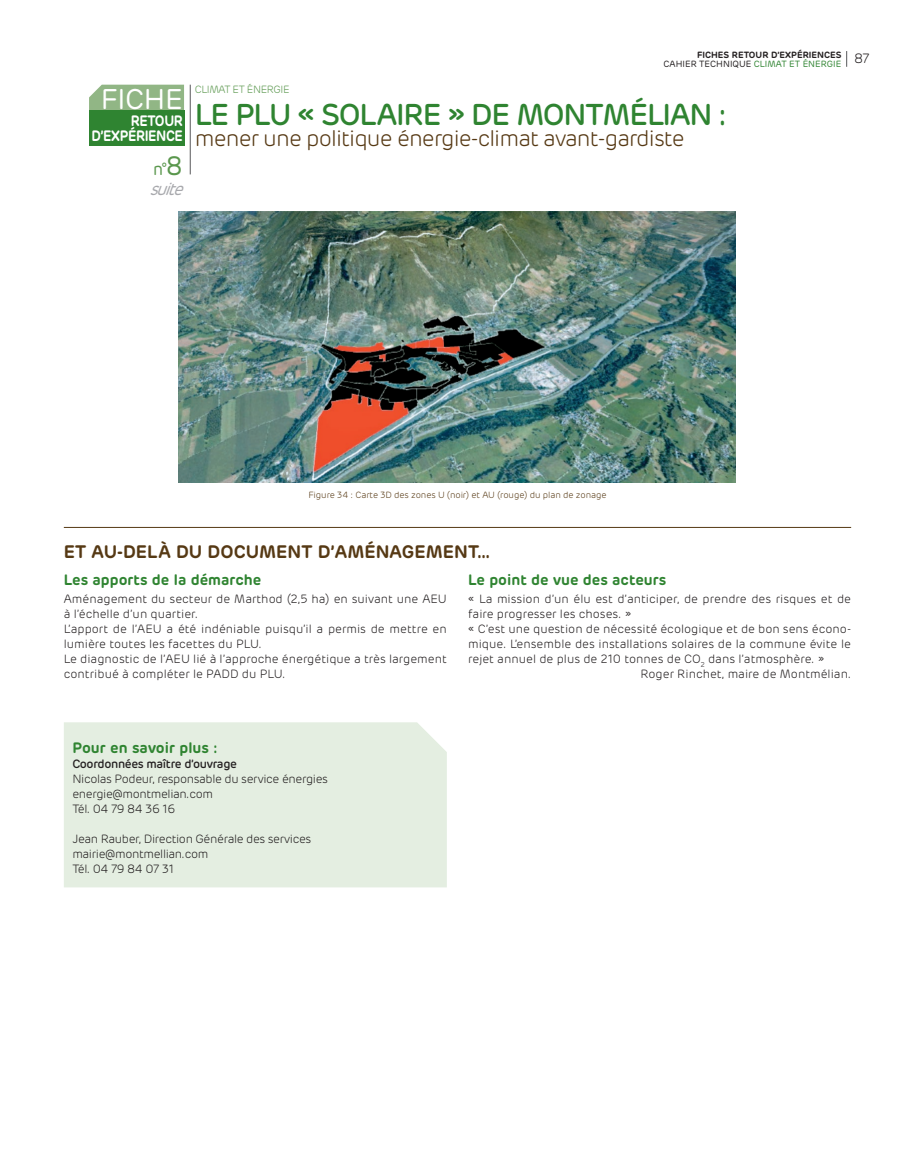
<style>
.page{position:relative;width:915px;height:1170px;background:#fff}
.page>*{position:absolute;margin:0;border:0;box-sizing:border-box;transform-origin:0 0}
.t1{font:500 30px "Rubrik";letter-spacing:-.04em;color:#2f8431}
.t2{font:28.5px "Rubrik";letter-spacing:-.01em;color:#fff}
.t3{font:300 22.5px "Rubrik";letter-spacing:-.04em;color:#563914}
.t4{font:600 18px "Rubrik";color:#563914}
.t5{font:italic 17.55px "Rubrik";color:#a8a9ad;scale:.94 1}
.t6{font:17.55px "Rubrik";color:#5a974d;scale:.94 1}
.t7{font:600 15px "Rubrik";color:#2f8431}
.t8{font:600 15px/15px "Rubrik";letter-spacing:-.03em;color:#fff;text-align:right;scale:.89 1}
.t9{font:300 13.5px "Rubrik";color:#231f20}
.t10{font:300 12px/15px "Rubrik";color:#231f20}
.t11{font:300 12px/15px "Rubrik";letter-spacing:-.03em;color:#231f20}
.t12{font:500 12px "Rubrik";letter-spacing:-.03em;color:#231f20}
.t13{font:300 10.5px "Rubrik";letter-spacing:-.04em;color:#5a974d}
.t14{font:300 9px "Rubrik";letter-spacing:-.01em;color:#563914}
.t15{font:600 9px/9px "Rubrik";color:#231f20;text-align:right}
.s1{font-size:26.55px}
.s2{font-weight:400}
.s3{font-weight:400;color:#2f8431}
</style>
<div class="page">
<svg style="left:846px;top:51px;width:1px;height:16px"></svg>
<div style="left:64px;top:722px;width:382px;height:165px;background:#e4eee1"></div>
<hr style="left:190px;top:85px;width:1px;height:89px;background:#57585a">
<div style="left:89px;top:85px;width:95px;height:25px;background:#91b685"></div>
<div style="left:89px;top:110px;width:95px;height:36px;background:#2f8431"></div>
<img style="left:179px;top:212px;width:556px;height:270px">
<hr style="left:64px;top:527px;width:786px;height:1px;background:#563914">
<h2 class="t2" style="left:101px;top:82px;width:84px">FICHE</h2>
<p class="t8" style="left:91px;top:114px;width:104px">RETOUR<br>D’EXPÉRIENCE</p>
<h3 class="t6" style="left:153px;top:158px;width:33px">n°<span class="s1">8</span></h3>
<h3 class="t5" style="left:149px;top:178px;width:45px">suite</h3>
<p class="t13" style="left:195px;top:83px;width:96px">CLIMAT ET ÉNERGIE</p>
<p class="t15" style="left:663px;top:50px;width:179px">FICHES RETOUR D’EXPÉRIENCES<br><span class="s2">CAHIER TECHNIQUE</span> <span class="s3">CLIMAT ET ÉNERGIE</span></p>
<h1 class="t1" style="left:195px;top:96px;width:533px">LE PLU « SOLAIRE » DE MONTMÉLIAN :</h1>
<h3 class="t3" style="left:195px;top:125px;width:491px">mener une politique énergie-climat avant-gardiste</h3>
<p class="t9" style="left:853px;top:51px;width:17px">87</p>
<p class="t14" style="left:308px;top:490px;width:299px">Figure 34 : Carte 3D des zones U (noir) et AU (rouge) du plan de zonage</p>
<h3 class="t4" style="left:64px;top:540px;width:427px">ET AU-DELÀ DU DOCUMENT D’AMÉNAGEMENT…</h3>
<p class="t7" style="left:64px;top:570px;width:199px">Les apports de la démarche</p>
<p class="t10" style="left:64px;top:591px;width:384px">Aménagement du secteur de Marthod (2,5 ha) en suivant une AEU à l’échelle d’un quartier.<br>L’apport de l’AEU a été indéniable puisqu’il a permis de mettre en lumière toutes les facettes du PLU.<br>Le diagnostic de l’AEU lié à l’approche énergétique a très largement contribué à compléter le PADD du PLU.</p>
<p class="t7" style="left:468px;top:570px;width:200px">Le point de vue des acteurs</p>
<p class="t10" style="left:468px;top:591px;width:384px">« La mission d’un élu est d’anticiper, de prendre des risques et de</p>
<p class="t10" style="left:468px;top:606px;width:164px">faire progresser les choses. »</p>
<p class="t10" style="left:468px;top:621px;width:384px">« C’est une question de nécessité écologique et de bon sens écono-</p>
<p class="t10" style="left:468px;top:636px;width:384px">mique. L’ensemble des installations solaires de la commune évite le</p>
<p class="t10" style="left:468px;top:651px;width:357px">rejet annuel de plus de 210 tonnes de CO<sub>2</sub> dans l’atmosphère. »</p>
<p class="t10" style="left:640px;top:666px;width:212px">Roger Rinchet, maire de Montmélian.</p>
<p class="t7" style="left:72px;top:738px;width:146px">Pour en savoir plus :</p>
<p class="t12" style="left:72px;top:756px;width:166px">Coordonnées maître d’ouvrage</p>
<p class="t11" style="left:72px;top:771px;width:257px">Nicolas Podeur, responsable du service énergies energie@montmelian.com<br>Tél. 04 79 84 36 16</p>
<p class="t11" style="left:72px;top:831px;width:240px">Jean Rauber, Direction Générale des services mairie@montmellian.com<br>Tél. 04 79 84 07 31</p>
</div>
